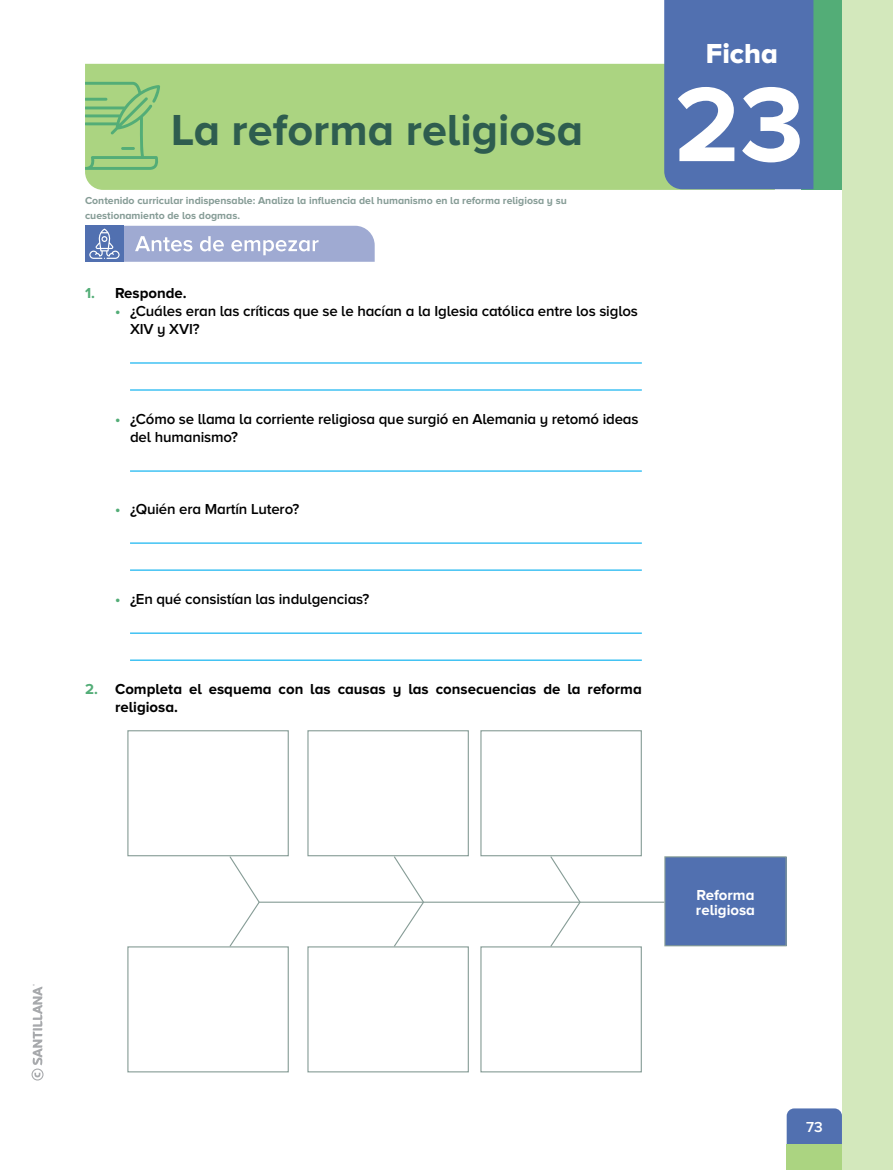
<style>
.page{position:relative;width:893px;height:1170px;background:#fff}
.page>*{position:absolute;margin:0;border:0;box-sizing:border-box;transform-origin:0 0}
.t1{font:700 109.5px "Proxima Nova A";color:#fff}
.t2{font:700 45px "Proxima Nova A";color:#2e5d4f}
.t3{font:28.5px "Proxima Nova A Extrabld";color:#fff}
.t4{font:600 15px/18px "Proxima Nova A";letter-spacing:-.01em;color:#000}
.t5{font:700 15px/18px "Proxima Nova A";color:#000}
.t6{font:700 15px/15px "Proxima Nova A";color:#fff}
.t7{font:600 15px "Proxima Nova A";color:#fff}
.t8{font:700 10.5px/15px "Proxima Nova A";color:#869c96}
.s1{color:#53ad77}
.s2{font-weight:700;color:#53ad77}
</style>
<div class="page">
<div style="left:85px;top:64px;width:690px;height:126px;background:#abd481"></div>
<svg style="left:85px;top:82px;width:75px;height:88px;background:#95ca7e"></svg>
<div style="left:842px;top:0;width:51px;height:1169px;background:#d3e8bc"></div>
<div style="left:787px;top:1108px;width:55px;height:36px;background:#5170b0"></div>
<div style="left:787px;top:1144px;width:55px;height:25px;background:#abd481"></div>
<div style="left:801px;top:0;width:41px;height:189px;background:#53ad77"></div>
<div style="left:664px;top:0;width:149px;height:189px;background:#5170b0"></div>
<svg style="left:85px;top:226px;width:290px;height:36px;background:#a1add3"></svg>
<hr style="left:130px;top:362px;width:512px;height:1px;background:#00aeef">
<hr style="left:130px;top:389px;width:512px;height:1px;background:#00aeef">
<hr style="left:130px;top:470px;width:512px;height:1px;background:#00aeef">
<hr style="left:130px;top:542px;width:512px;height:1px;background:#00aeef">
<hr style="left:130px;top:569px;width:512px;height:1px;background:#00aeef">
<hr style="left:130px;top:632px;width:512px;height:1px;background:#00aeef">
<hr style="left:130px;top:659px;width:512px;height:1px;background:#00aeef">
<div style="left:665px;top:856px;width:121px;height:89px;background:#5170b0"></div>
<div style="left:664px;top:856px;width:123px;height:90px;border:1px solid #869c96"></div>
<div style="left:127px;top:730px;width:162px;height:126px;border:1px solid #869c96"></div>
<div style="left:307px;top:730px;width:162px;height:126px;border:1px solid #869c96"></div>
<div style="left:480px;top:730px;width:162px;height:126px;border:1px solid #869c96"></div>
<div style="left:127px;top:946px;width:162px;height:126px;border:1px solid #869c96"></div>
<div style="left:307px;top:946px;width:162px;height:126px;border:1px solid #869c96"></div>
<div style="left:480px;top:946px;width:162px;height:126px;border:1px solid #869c96"></div>
<hr style="left:259px;top:901px;width:405px;height:1px;background:#869c96">
<svg style="left:228px;top:855px;width:32px;height:92px"></svg>
<svg style="left:393px;top:855px;width:32px;height:92px"></svg>
<svg style="left:549px;top:855px;width:32px;height:92px"></svg>
<svg style="left:32px;top:984px;width:12px;height:96px"></svg>
<h2 class="t2" style="left:171px;top:104px;width:414px">La reforma religiosa</h2>
<p class="t8" style="left:85px;top:193px;width:483px">Contenido curricular indispensable: Analiza la influencia del humanismo en la reforma religiosa y su cuestionamiento de los dogmas.</p>
<p class="t5" style="left:85px;top:284px;width:103px"><span class="s1">1.</span> Responde.</p>
<p class="t4" style="left:130px;top:302px;width:509px;text-indent:-15px"><span class="s2">•</span> ¿Cuáles eran las críticas que se le hacían a la Iglesia católica entre los siglos<br>XIV y XVI?</p>
<p class="t4" style="left:130px;top:410px;width:510px;text-indent:-15px"><span class="s2">•</span> ¿Cómo se llama la corriente religiosa que surgió en Alemania y retomó ideas del humanismo?</p>
<p class="t4" style="left:115px;top:500px;width:186px"><span class="s2">•</span> ¿Quién era Martín Lutero?</p>
<p class="t4" style="left:115px;top:590px;width:256px"><span class="s2">•</span> ¿En qué consistían las indulgencias?</p>
<p class="t5" style="left:115px;top:680px;width:528px;text-indent:-30px"><span class="s1">2.</span> Completa el esquema con las causas y las consecuencias de la reforma religiosa.</p>
<h3 class="t3" style="left:706px;top:37px;width:74px">Ficha</h3>
<h1 class="t1" style="left:674px;top:62px;width:131px">23</h1>
<p class="t6" style="left:696px;top:886px;width:61px">Reforma religiosa</p>
<p class="t7" style="left:806px;top:1118px;width:18px">73</p>
</div>
